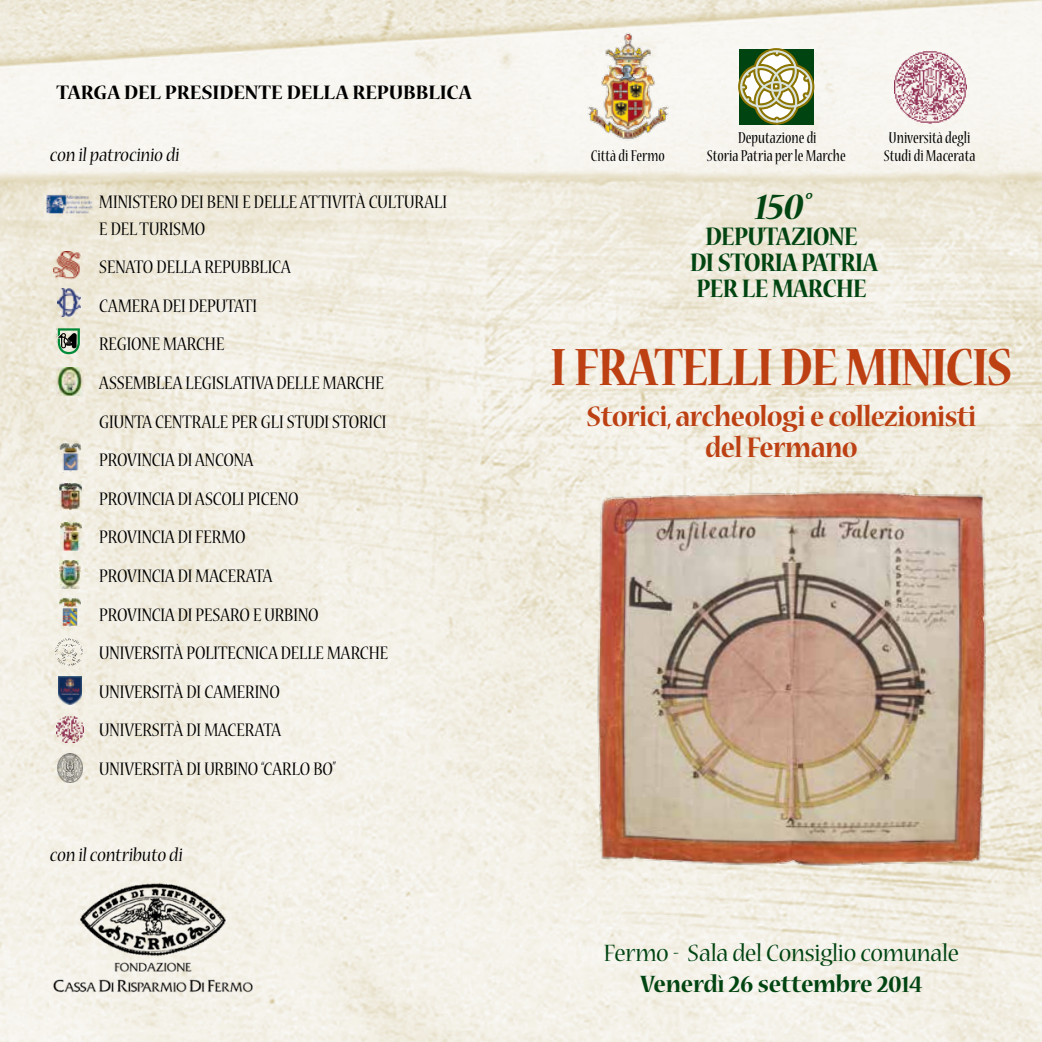
<style>
.page{position:relative;width:1042px;height:1042px;background:#fff}
.page>*{position:absolute;margin:0;border:0;box-sizing:border-box;transform-origin:0 0}
.t1{font:700 58.27px "Nueva Std";letter-spacing:-.025em;color:#bd4013;scale:.85 1}
.t2{font:italic 700 41.12px "Nueva Std";color:#041;scale:.9 1}
.t3{font:700 31.5px/31.2px "Nueva Std";letter-spacing:-.02em;color:#bd4013;text-align:center;scale:.9 1}
.t4{font:700 28.18px/25.9px "Nueva Std";letter-spacing:-.02em;color:#041;text-align:center;scale:.9 1}
.t5{font:26.25px "Nueva";letter-spacing:-.01em;color:#041;scale:.95 1}
.t6{font:700 26.25px "Nueva Std";letter-spacing:-.01em;color:#041;scale:.95 1}
.t7{font:700 21.7px "Nueva Std";letter-spacing:-.005em;color:#000}
.t8{font:20.12px/38.5px "Nueva";color:#000;scale:.85 1}
.t9{font:condensed 17.5px/17.5px "Nueva Std";color:#000;text-align:center}
</style>
<div class="page">
<img style="left:0;top:0;width:1042px;height:1042px">
<div style="left:50px;top:250px;width:39px;height:30px;background:#ede7d8"></div>
<img style="left:53px;top:251px;width:36px;height:29px">
<div style="left:50px;top:287px;width:39px;height:30px;background:linear-gradient(to bottom,#eee9da,#ebe5d2)"></div>
<img style="left:58px;top:289px;width:23px;height:27px">
<svg style="left:50px;top:326px;width:39px;height:30px"></svg>
<svg style="left:58px;top:328px;width:22px;height:26px"></svg>
<svg style="left:50px;top:366px;width:39px;height:30px"></svg>
<img style="left:57px;top:367px;width:27px;height:28px">
<div style="left:50px;top:442px;width:39px;height:30px;background:linear-gradient(to bottom,#f0ecde,#f3f0e6)"></div>
<img style="left:57px;top:443px;width:27px;height:29px">
<svg style="left:50px;top:481px;width:39px;height:30px"></svg>
<img style="left:59px;top:483px;width:22px;height:27px">
<svg style="left:50px;top:521px;width:39px;height:30px"></svg>
<img style="left:61px;top:522px;width:20px;height:28px">
<svg style="left:50px;top:559px;width:39px;height:30px"></svg>
<img style="left:59px;top:560px;width:21px;height:28px">
<div style="left:50px;top:597px;width:39px;height:30px;background:#f3f0e6"></div>
<img style="left:60px;top:597px;width:20px;height:30px">
<div style="left:50px;top:637px;width:39px;height:30px;background:#f3efe5"></div>
<img style="left:53px;top:637px;width:30px;height:29px">
<div style="left:50px;top:675px;width:39px;height:30px;background:linear-gradient(to bottom,#f0ecdf,#f3f0e5)"></div>
<img style="left:58px;top:676px;width:23px;height:28px">
<svg style="left:50px;top:714px;width:39px;height:30px"></svg>
<img style="left:57px;top:715px;width:27px;height:28px">
<svg style="left:50px;top:753px;width:39px;height:30px"></svg>
<img style="left:57px;top:753px;width:26px;height:29px">
<svg style="left:41px;top:182px;width:56px;height:43px"></svg>
<img style="left:41px;top:187px;width:56px;height:34px">
<img style="left:50px;top:881px;width:208px;height:125px">
<img style="left:536px;top:474px;width:475px;height:394px">
<img style="left:587px;top:25px;width:81px;height:116px">
<svg style="left:738px;top:48px;width:76px;height:77px"></svg>
<img style="left:894px;top:51px;width:72px;height:73px">
<p class="t7" style="left:57px;top:83px;width:417px">TARGA DEL PRESIDENTE DELLA REPUBBLICA</p>
<p class="t8" style="left:50px;top:137px;width:156px">con il patrocinio di</p>
<p class="t8" style="left:99px;top:190px;width:411px;line-height:26.2px">MINISTERO DEI BENI E DELLE ATTIVITÀ CULTURALI<br>E DEL TURISMO</p>
<p class="t8" style="left:99px;top:249px;width:341px">SENATO DELLA REPUBBLICA<br>CAMERA DEI DEPUTATI<br>REGIONE MARCHE<br>ASSEMBLEA LEGISLATIVA DELLE MARCHE<br>GIUNTA CENTRALE PER GLI STUDI STORICI<br>PROVINCIA DI ANCONA<br>PROVINCIA DI ASCOLI PICENO<br>PROVINCIA DI FERMO<br>PROVINCIA DI MACERATA<br>PROVINCIA DI PESARO E URBINO<br>UNIVERSITÀ POLITECNICA DELLE MARCHE<br>UNIVERSITÀ DI CAMERINO<br>UNIVERSITÀ DI MACERATA<br>UNIVERSITÀ DI URBINO “CARLO BO”</p>
<p class="t8" style="left:50px;top:836px;width:160px">con il contributo di</p>
<p class="t9" style="left:591px;top:148px;width:76px">Città di Fermo</p>
<p class="t9" style="left:707px;top:130px;width:140px">Deputazione di<br>Storia Patria per le Marche</p>
<p class="t9" style="left:884px;top:130px;width:93px;text-align:left">Università degli<br>Studi di Macerata</p>
<h2 class="t2" style="left:753px;top:187px;width:72px">150°</h2>
<h3 class="t4" style="left:690px;top:225px;width:210px">DEPUTAZIONE<br>DI STORIA PATRIA<br>PER LE MARCHE</h3>
<h1 class="t1" style="left:550px;top:340px;width:545px">I FRATELLI DE MINICIS</h1>
<h3 class="t3" style="left:586px;top:402px;width:434px">Storici, archeologi e collezionisti del Fermano</h3>
<h3 class="t5" style="left:604px;top:940px;width:375px">Fermo - Sala del Consiglio comunale</h3>
<h3 class="t6" style="left:640px;top:972px;width:299px">Venerdì 26 settembre 2014</h3>
</div>
